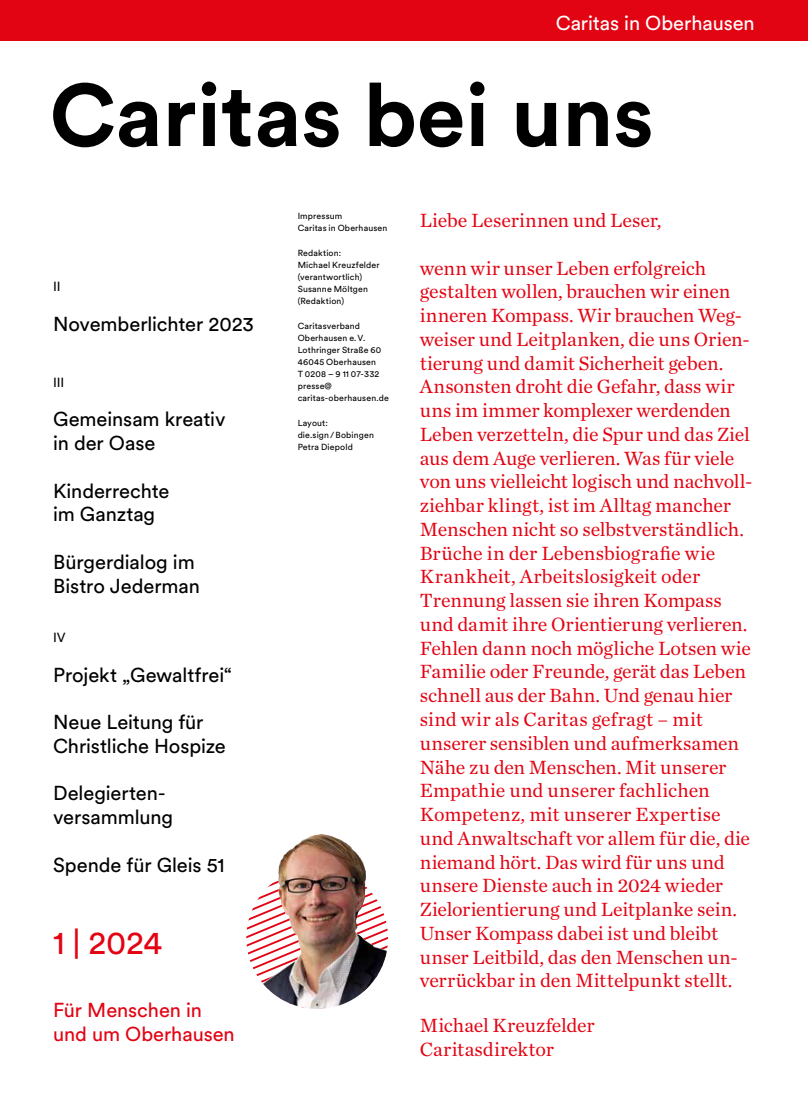
<style>
.page{position:relative;width:808px;height:1110px;background:#fff}
.page>*{position:absolute;margin:0;border:0;box-sizing:border-box;transform-origin:0 0}
.t1{font:32.5px "Circular XX";color:#e30413}
.t2{font:20px/23.8px "Chronicle Text G1";letter-spacing:-.005em;color:#e30413}
.t3{font:20px/23.8px "Circular XX";letter-spacing:-.005em;color:#000}
.t4{font:20px/23.8px "Circular XX";letter-spacing:-.005em;color:#e30413}
.t5{font:20px "Circular XX";letter-spacing:-.005em;color:#fff}
.t6{font:13.12px "Circular XX";letter-spacing:-.005em;color:#000}
.t7{font:8.75px/12.1px "Circular XX";letter-spacing:.015em;color:#000}
</style>
<div class="page">
<div style="left:0;top:0;width:808px;height:41px;background:#e30413"></div>
<img style="left:246px;top:866px;width:142px;height:142px">
<img style="left:278px;top:833px;width:43px;height:101px">
<svg style="left:53px;top:81px;width:598px;height:66px"></svg>
<p class="t5" style="left:556px;top:10px;width:201px">Caritas in Oberhausen</p>
<p class="t6" style="left:53px;top:277px;width:9px">II</p>
<p class="t3" style="left:53px;top:310px;width:202px">Novemberlichter 2023</p>
<p class="t6" style="left:53px;top:373px;width:13px">III</p>
<p class="t3" style="left:53px;top:406px;width:174px">Gemeinsam kreativ in der Oase</p>
<p class="t3" style="left:53px;top:477px;width:118px">Kinderrechte im Ganztag</p>
<p class="t3" style="left:53px;top:549px;width:148px">Bürgerdialog im<br>Bistro Jederman</p>
<p class="t6" style="left:53px;top:628px;width:14px">IV</p>
<p class="t3" style="left:53px;top:661px;width:181px">Projekt „Gewaltfrei“</p>
<p class="t3" style="left:53px;top:709px;width:174px">Neue Leitung für<br>Christliche Hospize</p>
<p class="t3" style="left:53px;top:780px;width:122px">Delegierten&shy;versammlung</p>
<p class="t3" style="left:53px;top:851px;width:173px">Spende für Gleis 51</p>
<h1 class="t1" style="left:53px;top:920px;width:111px">1 | 2024</h1>
<p class="t4" style="left:53px;top:996px;width:183px">Für Menschen in und um Oberhausen</p>
<p class="t7" style="left:298px;top:210px;width:91px">Impressum<br>Caritas in Oberhausen</p>
<p class="t7" style="left:298px;top:246px;width:84px">Redaktion:<br>Michael Kreuzfelder (verantwortlich)<br>Susanne Möltgen (Redaktion)</p>
<p class="t7" style="left:298px;top:319px;width:93px">Caritasverband<br>Oberhausen e.V.<br>Lothringer Straße 60<br>46045 Oberhausen<br>T 0208 – 9 11 07-332 presse@ caritas-oberhausen.de</p>
<p class="t7" style="left:298px;top:416px;width:78px">Layout: die.sign/Bobingen<br>Petra Diepold</p>
<p class="t2" style="left:420px;top:207px;width:243px">Liebe Leserinnen und Leser,</p>
<p class="t2" style="left:420px;top:255px;width:334px">wenn wir unser Leben erfolgreich gestalten wollen, brauchen wir einen inneren Kompass. Wir brauchen Weg&shy;weiser und Leitplanken, die uns Orien&shy;tierung und damit Sicherheit geben.<br>Ansonsten droht die Gefahr, dass wir uns im immer komplexer werdenden Leben verzetteln, die Spur und das Ziel aus dem Auge verlieren. Was für viele von uns vielleicht logisch und nachvoll&shy;ziehbar klingt, ist im Alltag mancher Menschen nicht so selbstverständlich.<br>Brüche in der Lebensbiografie wie Krankheit, Arbeitslosigkeit oder Trennung lassen sie ihren Kompass und damit ihre Orientierung verlieren.<br>Fehlen dann noch mögliche Lotsen wie Familie oder Freunde, gerät das Leben schnell aus der Bahn. Und genau hier sind wir als Caritas gefragt – mit unserer sensiblen und aufmerksamen Nähe zu den Menschen. Mit unserer Empathie und unserer fachlichen Kompetenz, mit unserer Expertise und Anwaltschaft vor allem für die, die niemand hört. Das wird für uns und unsere Dienste auch in 2024 wieder Zielorientierung und Leitplanke sein.<br>Unser Kompass dabei ist und bleibt unser Leitbild, das den Menschen un&shy;verrückbar in den Mittelpunkt stellt.</p>
<p class="t2" style="left:420px;top:1012px;width:176px">Michael Kreuzfelder<br>Caritasdirektor</p>
</div>
